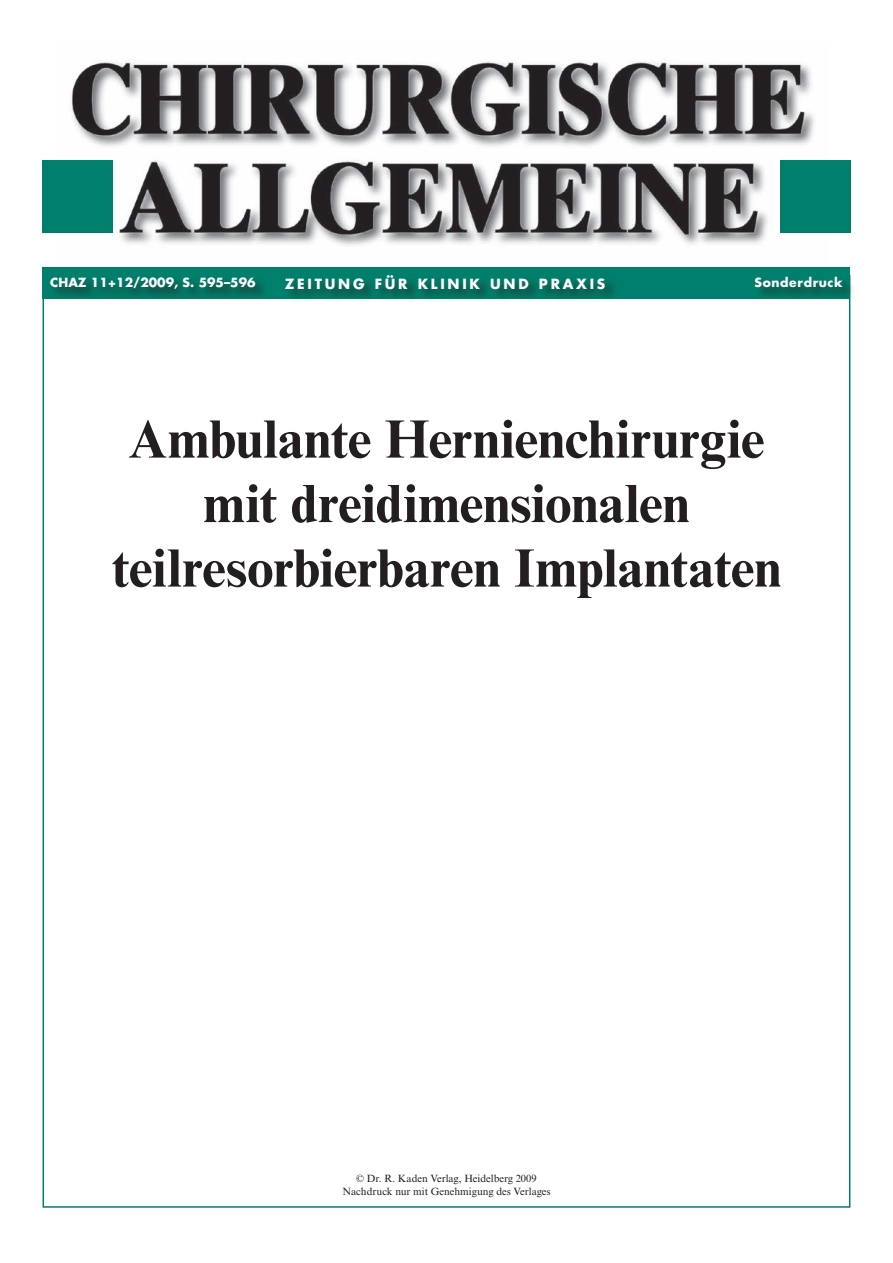
<style>
.page{position:relative;width:893px;height:1263px;background:#fff}
.page>*{position:absolute;margin:0;border:0;box-sizing:border-box;transform-origin:0 0}
.t1{font:700 54px/64.5px "Times New Roman MT Std";letter-spacing:-.005em;color:#231f20;text-align:center}
.t2{font:700 13.65px "Futura Std";letter-spacing:.2em;color:#fff}
.t3{font:700 12.3px "Futura Std";color:#fff}
.t4{font:700 12.3px "Futura Std";letter-spacing:.05em;color:#fff}
.t5{font:10.5px/12.6px "Times New Roman MT Std";color:#231f20;text-align:center}
</style>
<div class="page">
<img style="left:70px;top:62px;width:745px;height:184px">
<div style="left:43px;top:160px;width:70px;height:73px;background:#00806c"></div>
<div style="left:43px;top:267px;width:807px;height:31px;background:#00806c"></div>
<div style="left:780px;top:160px;width:70px;height:73px;background:#00806c"></div>
<div style="left:49px;top:273px;width:807px;height:30px;background:#231f20;opacity:.75"></div>
<p class="t3" style="left:50px;top:274px;width:207px">CHAZ 11+12/2009, S. 595–596</p>
<p class="t2" style="left:285px;top:274px;width:322px">ZEITUNG FÜR KLINIK UND PRAXIS</p>
<p class="t4" style="left:754px;top:274px;width:90px">Sonderdruck</p>
<p class="t1" style="left:111px;top:406px;width:671px">Ambulante Hernienchirurgie mit dreidimensionalen teilresorbierbaren Implantaten</p>
<p class="t5" style="left:342px;top:1172px;width:210px">© Dr. R. Kaden Verlag, Heidelberg 2009<br>Nachdruck nur mit Genehmigung des Verlages</p>
</div>
